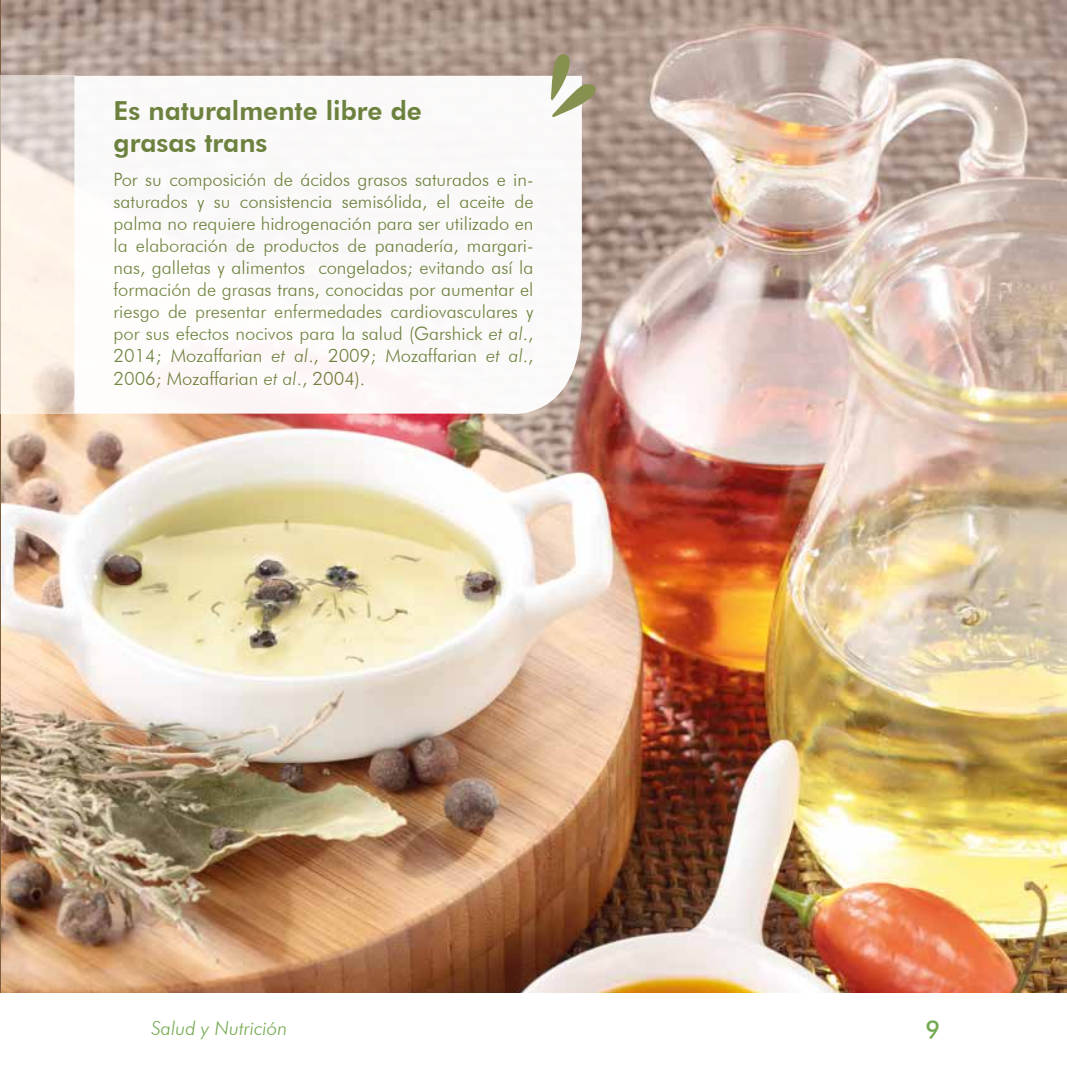
<style>
.page{position:relative;width:1067px;height:1067px;background:#fff}
.page>*{position:absolute;margin:0;border:0;box-sizing:border-box;transform-origin:0 0}
.t1{font:800 26.25px/31.5px "Futura BT";color:#6a813b}
.t2{font:500 24.5px "Futura BT";color:#73a950}
.t3{font:italic 300 19.25px "Futura BT";color:#73a950}
.t4{font:300 18.38px/22.1px "Futura BT";color:#6a813b;text-align:justify}
.s1{font-style:italic}
</style>
<div class="page">
<img style="left:1px;top:0;width:1066px;height:992px">
<svg style="left:74px;top:76px;width:508px;height:340px"></svg>
<div style="left:104px;top:90px;width:327px;height:78px;background:#fff"></div>
<svg style="left:551px;top:51px;width:45px;height:66px"></svg>
<svg style="left:0;top:76px;width:74px;height:338px;background:#f0e6dc"></svg>
<h1 class="t1" style="left:113px;top:95px;width:310px">Es naturalmente libre de grasas trans</h1>
<p class="t4" style="left:113px;top:168px;width:421px">Por su composición de ácidos grasos saturados e in&shy;saturados y su consistencia semisólida, el aceite de palma no requiere hidrogenación para ser utilizado en la elaboración de productos de panadería, margari&shy;nas, galletas y alimentos congelados; evitando así la formación de grasas trans, conocidas por aumentar el riesgo de presentar enfermedades cardiovasculares y por sus efectos nocivos para la salud (Garshick <span class="s1">et al</span>., 2014; Mozaffarian <span class="s1">et al</span>., 2009; Mozaffarian <span class="s1">et al</span>., 2006; Mozaffarian <span class="s1">et al</span>., 2004).</p>
<p class="t3" style="left:151px;top:1016px;width:137px">Salud y Nutrición</p>
<h2 class="t2" style="left:925px;top:1014px;width:16px">9</h2>
</div>
